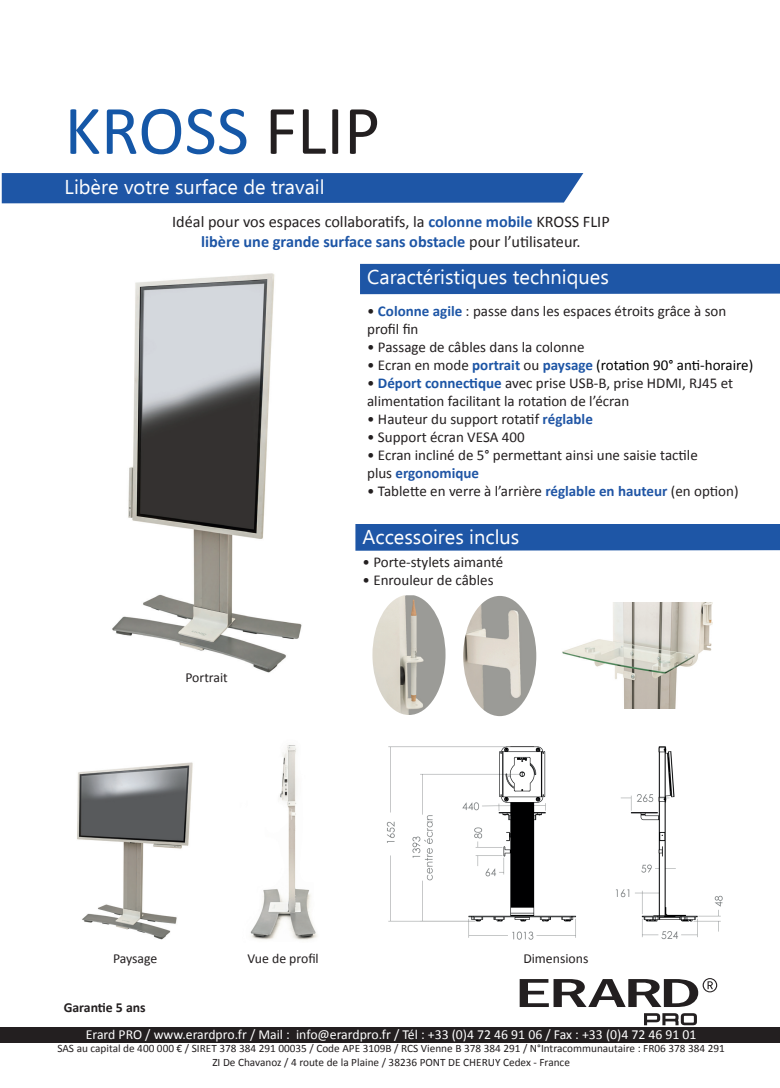
<style>
.page{position:relative;width:780px;height:1088px;background:#fff}
.page>*{position:absolute;margin:0;border:0;box-sizing:border-box;transform-origin:0 0}
.t1{font:70px "Calibri";color:#1557a7}
.t2{font:20px "Ebrima";color:#fff}
.t3{font:16.25px/19.5px "Calibri";color:#231f20;text-align:center}
.t4{font:15px/18px "Calibri";color:#231f20}
.t5{font:15px "Calibri";color:#000001}
.t6{font:13.75px "Calibri";color:#fff}
.t7{font:13.75px "Calibri";color:#231f20}
.t8{font:700 13.75px "Calibri";color:#231f20}
.t9{font:11.25px/13.5px "Calibri";color:#231f20;text-align:center}
.s1{color:#231f20}
.s2{font-weight:700;color:#1e56a6}
.s3{font-weight:700;color:#1c55a5}
.s4{font-weight:700;color:#2055a5}
</style>
<div class="page">
<img style="left:112px;top:273px;width:190px;height:400px">
<img style="left:77px;top:762px;width:116px;height:178px">
<img style="left:250px;top:745px;width:67px;height:195px">
<img style="left:386px;top:746px;width:337px;height:194px">
<img style="left:562px;top:602px;width:150px;height:107px">
<img style="left:463px;top:596px;width:73px;height:120px">
<img style="left:372px;top:595px;width:73px;height:120px">
<div style="left:0;top:1028px;width:780px;height:15px;background:#231f20"></div>
<svg style="left:519px;top:978px;width:198px;height:29px"></svg>
<svg style="left:644px;top:1013px;width:53px;height:12px"></svg>
<div style="left:2px;top:173px;width:581px;height:30px;background:#1e56a6"></div>
<div style="left:360px;top:264px;width:420px;height:30px;background:#1e56a6"></div>
<div style="left:355px;top:524px;width:425px;height:27px;background:#1e56a6"></div>
<h1 class="t1" style="left:64px;top:86px;width:317px">KROSS <span class="s1">FLIP</span></h1>
<h2 class="t2" style="left:65px;top:173px;width:261px">Libère votre surface de travail</h2>
<p class="t3" style="left:172px;top:212px;width:439px">Idéal pour vos espaces collaboratifs, la <span class="s2">colonne mobile</span> KROSS FLIP <span class="s2">libère une grande surface sans obstacle</span> pour l’utilisateur.</p>
<h2 class="t2" style="left:367px;top:263px;width:243px">Caractéristiques techniques</h2>
<p class="t4" style="left:367px;top:302px;width:360px">• <span class="s2">Colonne agile</span> : passe dans les espaces étroits grâce à son profil fin</p>
<p class="t4" style="left:367px;top:338px;width:219px">• Passage de câbles dans la colonne</p>
<p class="t5" style="left:367px;top:356px;width:387px"><span class="s1">• Ecran en mode</span> <span class="s3">portrait</span> <span class="s1">ou</span> <span class="s2">paysage</span> (rotation 90° anti-horaire)</p>
<p class="t4" style="left:367px;top:374px;width:367px">• <span class="s3">Déport connectique</span> avec prise USB-B, prise HDMI, RJ45 et alimentation facilitant la rotation de l’écran</p>
<p class="t4" style="left:367px;top:410px;width:227px">• Hauteur du support rotatif <span class="s4">réglable</span></p>
<p class="t4" style="left:367px;top:428px;width:159px">• Support écran VESA 400</p>
<p class="t4" style="left:367px;top:446px;width:332px">• Ecran incliné de 5° permettant ainsi une saisie tactile plus <span class="s4">ergonomique</span></p>
<p class="t4" style="left:367px;top:482px;width:373px">• Tablette en verre à l’arrière <span class="s4">réglable en hauteur</span> (en option)</p>
<h2 class="t2" style="left:362px;top:522px;width:158px">Accessoires inclus</h2>
<p class="t7" style="left:185px;top:669px;width:44px">Portrait</p>
<p class="t4" style="left:362px;top:553px;width:142px">• Porte-stylets aimanté</p>
<p class="t4" style="left:362px;top:571px;width:133px">• Enrouleur de câbles</p>
<p class="t7" style="left:113px;top:949px;width:46px">Paysage</p>
<p class="t7" style="left:247px;top:949px;width:73px">Vue de profil</p>
<p class="t8" style="left:64px;top:999px;width:83px">Garantie 5 ans</p>
<p class="t7" style="left:523px;top:949px;width:67px">Dimensions</p>
<p class="t6" style="left:86px;top:1026px;width:612px">Erard PRO / www.erardpro.fr / Mail : info@erardpro.fr / Tél : +33 (0)4 72 46 91 06 / Fax : +33 (0)4 72 46 91 01</p>
<p class="t9" style="left:57px;top:1042px;width:669px">SAS au capital de 400 000 € / SIRET 378 384 291 00035 / Code APE 3109B / RCS Vienne B 378 384 291 / N°Intracommunautaire : FR06 378 384 291<br>ZI De Chavanoz / 4 route de la Plaine / 38236 PONT DE CHERUY Cedex - France</p>
</div>
